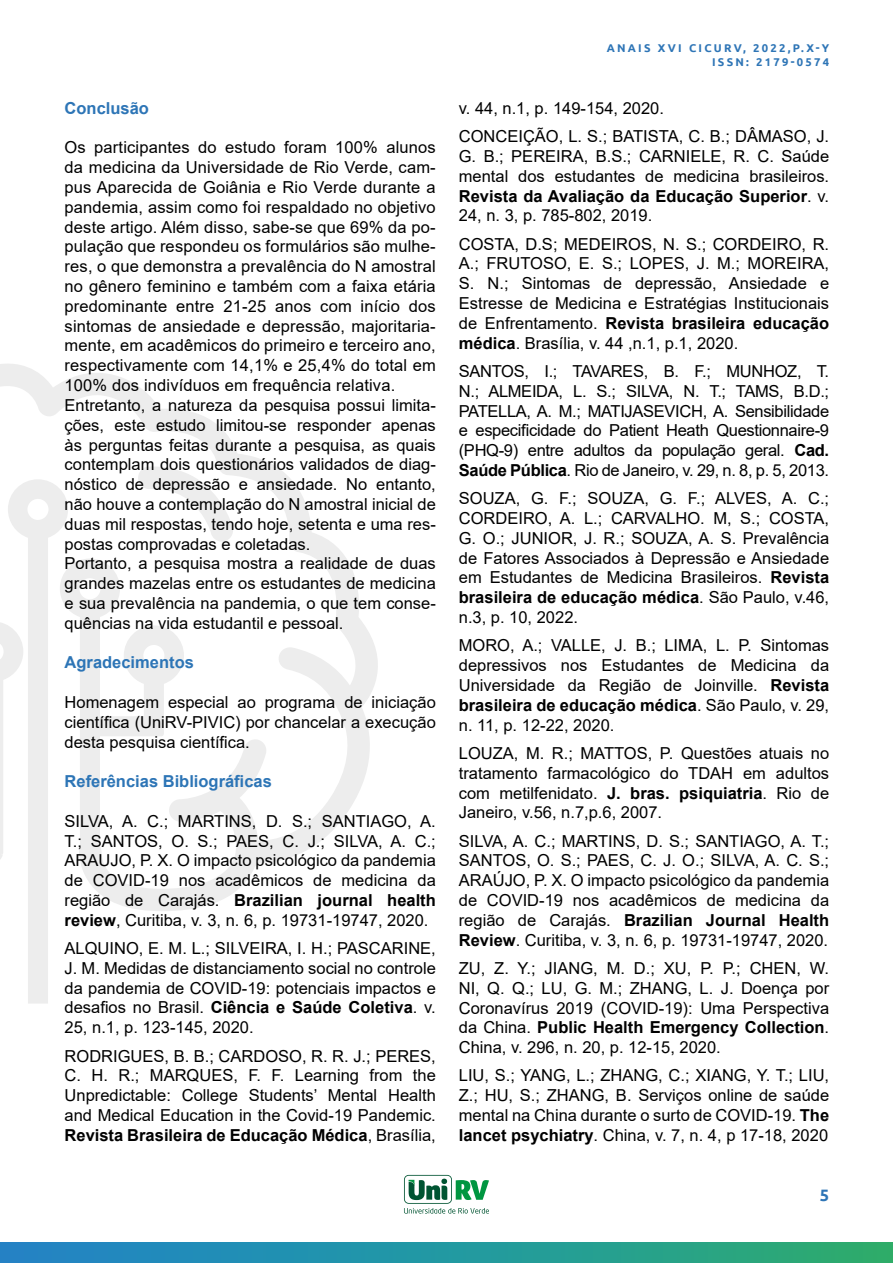
<style>
.page{position:relative;width:893px;height:1263px;background:#fff}
.page>*{position:absolute;margin:0;border:0;box-sizing:border-box;transform-origin:0 0}
.t1{font:16.5px/19.8px "Arial";color:#000;text-align:justify}
.t2{font:700 16.5px "Arial";color:#2d75b6}
.t3{font:700 16.5px "Ubuntu";color:#2e75b6}
.t4{font:700 11.25px/13.5px "Ubuntu";letter-spacing:.2em;color:#2e75b6;text-align:right}
.s1{font-weight:700}
</style>
<div class="page">
<div style="left:28px;top:911px;width:20px;height:92px;background:#ededed"></div>
<svg style="left:0;top:364px;width:378px;height:547px"></svg>
<svg style="left:138px;top:464px;width:95px;height:78px"></svg>
<div style="left:0;top:1242px;width:893px;height:21px;background:linear-gradient(to right,#1f83cd,#2bad70)"></div>
<svg style="left:404px;top:1175px;width:85px;height:38px"></svg>
<p class="t2" style="left:65px;top:96px;width:86px">Conclusão</p>
<p class="t1" style="left:65px;top:138px;width:373px;text-align:left">Os participantes do estudo foram 100% alunos da medicina da Universidade de Rio Verde, cam&shy;pus Aparecida de Goiânia e Rio Verde durante a pandemia, assim como foi respaldado no objetivo deste artigo. Além disso, sabe-se que 69% da po&shy;pulação que respondeu os formulários são mulhe&shy;res, o que demonstra a prevalência do N amostral no gênero feminino e também com a faixa etária predominante entre 21-25 anos com início dos sintomas de ansiedade e depressão, majoritaria&shy;mente, em acadêmicos do primeiro e terceiro ano, respectivamente com 14,1% e 25,4% do total em 100% dos indivíduos em frequência relativa.<br>Entretanto, a natureza da pesquisa possui limita&shy;ções, este estudo limitou-se responder apenas às perguntas feitas durante a pesquisa, as quais contemplam dois questionários validados de diag&shy;nóstico de depressão e ansiedade. No entanto, não houve a contemplação do N amostral inicial de duas mil respostas, tendo hoje, setenta e uma res&shy;postas comprovadas e coletadas.<br>Portanto, a pesquisa mostra a realidade de duas grandes mazelas entre os estudantes de medicina e sua prevalência na pandemia, o que tem conse&shy;quências na vida estudantil e pessoal.</p>
<p class="t2" style="left:65px;top:651px;width:131px">Agradecimentos</p>
<p class="t1" style="left:65px;top:692px;width:373px">Homenagem especial ao programa de iniciação científica (UniRV-PIVIC) por chancelar a execução desta pesquisa científica.</p>
<p class="t2" style="left:65px;top:770px;width:209px">Referências Bibliográficas</p>
<p class="t1" style="left:65px;top:811px;width:373px">SILVA, A. C.; MARTINS, D. S.; SANTIAGO, A.<br>T.; SANTOS, O. S.; PAES, C. J.; SILVA, A. C.; ARAUJO, P. X. O impacto psicológico da pandemia de COVID-19 nos acadêmicos de medicina da região de Carajás. <span class="s1">Brazilian journal health review</span>, Curitiba, v. 3, n. 6, p. 19731-19747, 2020.</p>
<p class="t1" style="left:65px;top:938px;width:373px">ALQUINO, E. M. L.; SILVEIRA, I. H.; PASCARINE, J. M. Medidas de distanciamento social no controle da pandemia de COVID-19: potenciais impactos e desafios no Brasil. <span class="s1">Ciência e Saúde Coletiva</span>. v.<br>25, n.1, p. 123-145, 2020.</p>
<p class="t1" style="left:65px;top:1046px;width:373px">RODRIGUES, B. B.; CARDOSO, R. R. J.; PERES, C. H. R.; MARQUES, F. F. Learning from the Unpredictable: College Students’ Mental Health and Medical Education in the Covid-19 Pandemic.<br><span class="s1">Revista Brasileira de Educação Médica</span>, Brasília,</p>
<p class="t4" style="left:607px;top:41px;width:224px">ANAIS XVI CICURV, 2022,P.X-Y<br>ISSN: 2179-0574</p>
<p class="t1" style="left:459px;top:94px;width:372px;line-height:28.3px">v. 44, n.1, p. 149-154, 2020.<br>CONCEIÇÃO, L. S.; BATISTA, C. B.; DÂMASO, J.</p>
<p class="t1" style="left:459px;top:146px;width:372px">G. B.; PEREIRA, B.S.; CARNIELE, R. C. Saúde mental dos estudantes de medicina brasileiros.<br><span class="s1">Revista da Avaliação da Educação Superior</span>. v.<br>24, n. 3, p. 785-802, 2019.</p>
<p class="t1" style="left:459px;top:234px;width:372px">COSTA, D.S; MEDEIROS, N. S.; CORDEIRO, R.<br>A.; FRUTOSO, E. S.; LOPES, J. M.; MOREIRA, S. N.; Sintomas de depressão, Ansiedade e Estresse de Medicina e Estratégias Institucionais de Enfrentamento. <span class="s1">Revista brasileira educação médica</span>. Brasília, v. 44 ,n.1, p.1, 2020.</p>
<p class="t1" style="left:459px;top:361px;width:372px">SANTOS, I.; TAVARES, B. F.; MUNHOZ, T.<br>N.; ALMEIDA, L. S.; SILVA, N. T.; TAMS, B.D.; PATELLA, A. M.; MATIJASEVICH, A. Sensibilidade e especificidade do Patient Heath Questionnaire-9 (PHQ-9) entre adultos da população geral. <span class="s1">Cad.<br>Saúde Pública</span>. Rio de Janeiro, v. 29, n. 8, p. 5, 2013.</p>
<p class="t1" style="left:459px;top:488px;width:372px">SOUZA, G. F.; SOUZA, G. F.; ALVES, A. C.; CORDEIRO, A. L.; CARVALHO. M, S.; COSTA, G. O.; JUNIOR, J. R.; SOUZA, A. S. Prevalência de Fatores Associados à Depressão e Ansiedade em Estudantes de Medicina Brasileiros. <span class="s1">Revista brasileira de educação médica</span>. São Paulo, v.46, n.3, p. 10, 2022.</p>
<p class="t1" style="left:459px;top:636px;width:372px">MORO, A.; VALLE, J. B.; LIMA, L. P. Sintomas depressivos nos Estudantes de Medicina da Universidade da Região de Joinville. <span class="s1">Revista brasileira de educação médica</span>. São Paulo, v. 29, n. 11, p. 12-22, 2020.</p>
<p class="t1" style="left:459px;top:743px;width:372px">LOUZA, M. R.; MATTOS, P. Questões atuais no tratamento farmacológico do TDAH em adultos com metilfenidato. <span class="s1">J. bras. psiquiatria</span>. Rio de Janeiro, v.56, n.7,p.6, 2007.</p>
<p class="t1" style="left:459px;top:831px;width:372px">SILVA, A. C.; MARTINS, D. S.; SANTIAGO, A. T.; SANTOS, O. S.; PAES, C. J. O.; SILVA, A. C. S.; ARAÚJO, P. X. O impacto psicológico da pandemia de COVID-19 nos acadêmicos de medicina da região de Carajás. <span class="s1">Brazilian Journal Health Review</span>. Curitiba, v. 3, n. 6, p. 19731-19747, 2020.</p>
<p class="t1" style="left:459px;top:958px;width:372px">ZU, Z. Y.; JIANG, M. D.; XU, P. P.; CHEN, W.<br>NI, Q. Q.; LU, G. M.; ZHANG, L. J. Doença por Coronavírus 2019 (COVID-19): Uma Perspectiva da China. <span class="s1">Public Health Emergency Collection</span>.<br>China, v. 296, n. 20, p. 12-15, 2020.</p>
<p class="t1" style="left:459px;top:1066px;width:372px">LIU, S.; YANG, L.; ZHANG, C.; XIANG, Y. T.; LIU, Z.; HU, S.; ZHANG, B. Serviços online de saúde mental na China durante o surto de COVID-19. <span class="s1">The lancet psychiatry</span>. China, v. 7, n. 4, p 17-18, 2020</p>
<p class="t3" style="left:820px;top:1185px;width:11px">5</p>
</div>
